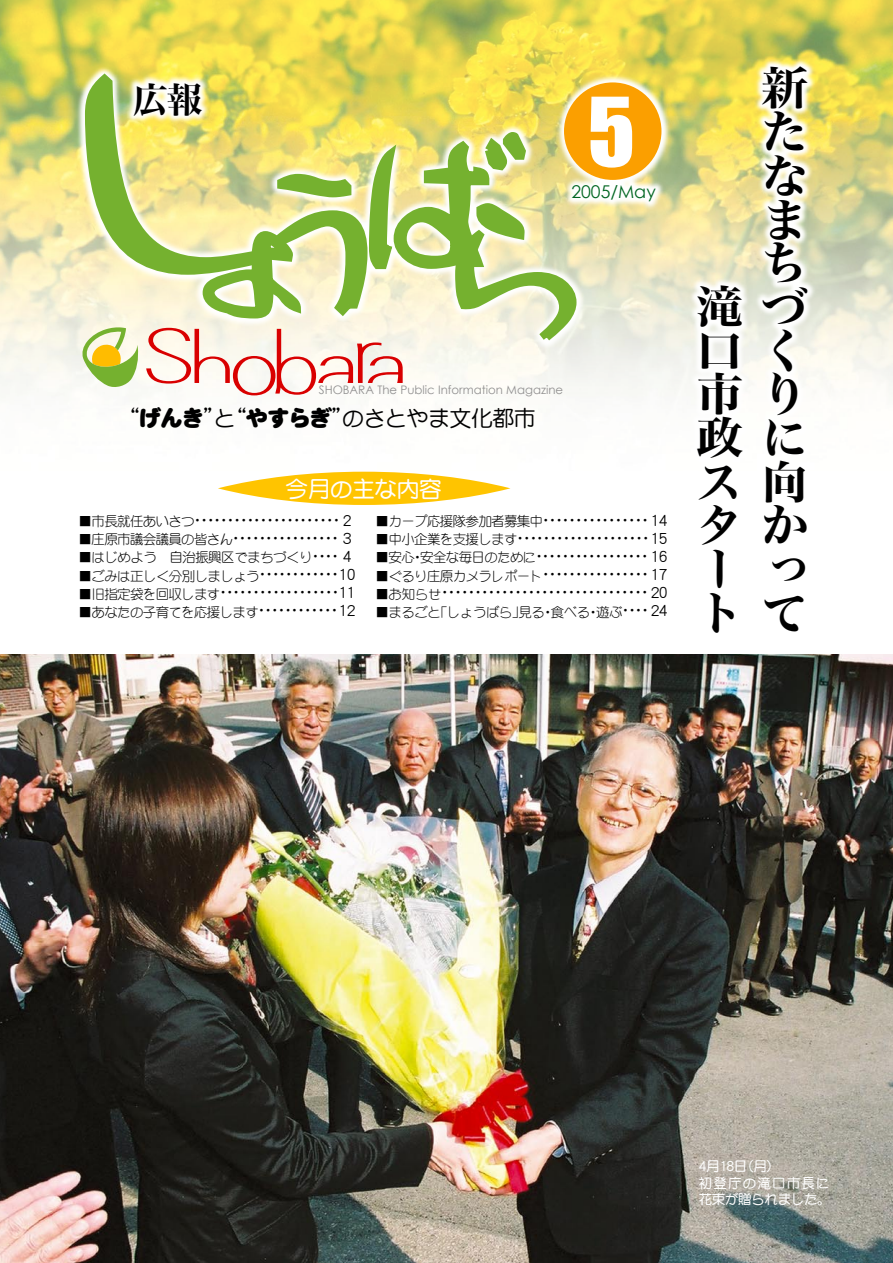
<style>
.page{position:relative;width:893px;height:1263px;background:#fff}
.page>*{position:absolute;margin:0;border:0;box-sizing:border-box;transform-origin:0 0}
.t1{font:88.05px "Impact";color:#fff}
.t2{font:45.45px/43.7px "Hiragino Min W7 90 msp RKSJ H";letter-spacing:.4em;color:#000;text-align:right}
.t3{font:35.25px "Hiragino Min W7 90 msp RKSJ H";color:#000}
.t4{font:700 22.5px "DF Maru Gothic";letter-spacing:-.01em;color:#fff}
.t5{font:500 22.05px "DF Maru Gothic";letter-spacing:-.025em;color:#000}
.t6{font:17.55px "Century Gothic";color:#006520}
.t7{font:500 15px/18px "DFP Maru Gothic";letter-spacing:-.05em;color:#000}
.t8{font:300 13.5px/16.5px "DF Maru Gothic";letter-spacing:-.05em;color:#000}
.t9{font:700 13.5px/16.5px "DFP Maru Gothic";letter-spacing:.03em;color:#fff}
.t10{font:11.7px "Century Gothic";color:#919090}
.s1{font-family:"DF Maru Gothic UB";font-weight:400}
</style>
<div class="page">
<img style="left:0;top:0;width:893px;height:396px">
<svg style="left:218px;top:472px;width:292px;height:33px;background:#ffcb20"></svg>
<img style="left:676px;top:42px;width:146px;height:613px">
<img style="left:66px;top:51px;width:622px;height:321px">
<div style="left:564px;top:82px;width:97px;height:98px;background:#fb9f00;border-radius:50%"></div>
<svg style="left:81px;top:68px;width:499px;height:327px"></svg>
<img style="left:0;top:655px;width:893px;height:608px">
<svg style="left:772px;top:558px;width:33px;height:23px"></svg>
<svg style="left:713px;top:549px;width:11px;height:39px"></svg>
<h3 class="t3" style="left:133px;top:81px;width:71px">広報</h3>
<h1 class="t1" style="left:588px;top:63px;width:49px">5</h1>
<p class="t6" style="left:571px;top:180px;width:86px">2005/May</p>
<p class="t10" style="left:319px;top:381px;width:246px">SHOBARA The Public Information Magazine</p>
<h3 class="t5" style="left:118px;top:407px;width:420px">“<span class="s1">げんき</span> “と” <span class="s1">やすらぎ</span>のさとやま文化都市</h3>
<h3 class="t5" style="left:332px;top:407px;width:24px">”</h3>
<h3 class="t4" style="left:285px;top:477px;width:158px">今月の主な内容</h3>
<p class="t7" style="left:339px;top:512px;width:18px">2<br>3<br>4<br>10<br>11<br>12</p>
<p class="t8" style="left:78px;top:513px;width:118px">■市長就任あいさつ</p>
<p class="t8" style="left:191px;top:512px;width:154px">・・・・・・・・・・・・・・・・・・・・・・</p>
<p class="t8" style="left:78px;top:531px;width:156px">■庄原市議会議員の皆さん</p>
<p class="t8" style="left:229px;top:530px;width:114px">・・・・・・・・・・・・・・・・</p>
<p class="t8" style="left:169px;top:549px;width:145px">自治振興区でまちづくり</p>
<p class="t8" style="left:78px;top:549px;width:80px">■はじめよう</p>
<p class="t8" style="left:309px;top:548px;width:35px">・・・・</p>
<p class="t8" style="left:78px;top:567px;width:183px">■ごみは正しく分別しましょう</p>
<p class="t8" style="left:256px;top:566px;width:88px">・・・・・・・・・・・・</p>
<p class="t8" style="left:78px;top:585px;width:144px">■旧指定袋を回収します</p>
<p class="t8" style="left:216px;top:584px;width:127px">・・・・・・・・・・・・・・・・・・</p>
<p class="t8" style="left:78px;top:603px;width:182px">■あなたの子育てを応援します</p>
<p class="t8" style="left:255px;top:602px;width:88px">・・・・・・・・・・・・</p>
<p class="t8" style="left:513px;top:513px;width:141px;text-indent:-138px">■カープ応援隊参加者募集中<br>・・・・・・・・・・・・・・・・・・・・</p>
<p class="t7" style="left:651px;top:512px;width:18px;text-align:justify">14<br>15<br>16<br>17<br>20<br>24</p>
<p class="t8" style="left:539px;top:512px;width:114px">・・・・・・・・・・・・・・・・</p>
<p class="t8" style="left:375px;top:531px;width:144px">■中小企業を支援します</p>
<p class="t8" style="left:375px;top:549px;width:162px">■安心安全な毎日のために</p>
<p class="t8" style="left:532px;top:548px;width:121px">・・・・・・・・・・・・・・・・・</p>
<p class="t8" style="left:411px;top:549px;width:15px">・</p>
<p class="t8" style="left:438px;top:567px;width:215px;text-indent:-63px">■ぐるり庄原カメラレポート<br>・・・・・・・・・・・・・・・・・・・・・・・・・・・・・・・</p>
<p class="t8" style="left:539px;top:566px;width:114px">・・・・・・・・・・・・・・・・</p>
<p class="t8" style="left:375px;top:585px;width:68px">■お知らせ</p>
<p class="t8" style="left:375px;top:603px;width:67px">■まるごと</p>
<p class="t8" style="left:434px;top:603px;width:190px">「しょうばら見る食べる遊ぶ</p>
<p class="t8" style="left:512px;top:603px;width:15px">」</p>
<p class="t8" style="left:619px;top:602px;width:35px">・・・・</p>
<p class="t8" style="left:541px;top:603px;width:15px">・</p>
<p class="t8" style="left:586px;top:603px;width:15px">・</p>
<h2 class="t2" style="left:696px;top:69px;width:113px">新<br>た<br>な<br>ま<br>ち<br>滝づ口く市り政にス向タか</h2>
<h2 class="t2" style="left:696px;top:593px;width:113px">トて</h2>
<p class="t9" style="left:699px;top:1158px;width:133px">月4 18 （日月(<br>初登庁の滝口市長に花束が贈られました。</p>
</div>
